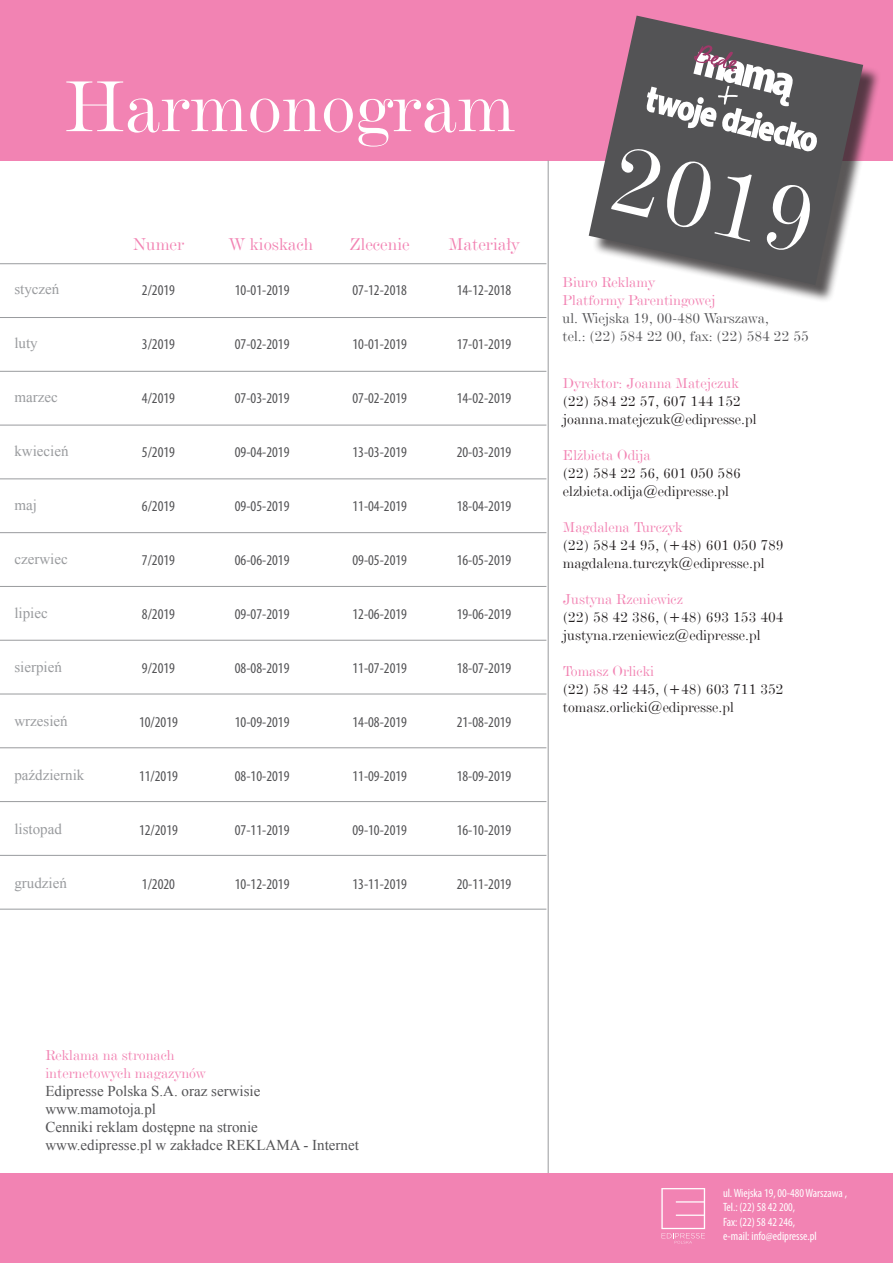
<style>
.page{position:relative;width:893px;height:1263px;background:#fff}
.page>*{position:absolute;margin:0;border:0;box-sizing:border-box;transform-origin:0 0}
.t1{font:99px "De Vinne EU";color:#fff}
.t2{font:75px "De Vinne EU";color:#fff}
.t3{font:18px "De Vinne EU";color:#f283b3}
.t4{font:condensed 15px "Myriad Pro";color:#535355}
.t5{font:15px "De Vinne EU";color:#231f20}
.t6{font:15px/18px "De Vinne EU";color:#f283b3}
.t7{font:15px/18px "Times New Roman";color:#535355}
.t8{font:15px "Times New Roman";color:#999b9e}
.t9{font:15px "De Vinne EU";color:#535355}
.t10{font:condensed 12px "Myriad Pro";color:#fff}
</style>
<div class="page">
<div style="left:0;top:0;width:893px;height:161px;background:#f283b3"></div>
<div style="left:591px;top:18px;width:290px;height:285px;background:#231f20;opacity:.75"></div>
<svg style="left:589px;top:16px;width:274px;height:269px;fill:#535355"></svg>
<hr style="left:548px;top:161px;width:1px;height:1012px;background:#999b9e">
<hr style="left:0;top:263px;width:546px;height:1px;background:#999b9e">
<hr style="left:0;top:317px;width:546px;height:1px;background:#999b9e">
<hr style="left:0;top:371px;width:546px;height:1px;background:#999b9e">
<hr style="left:0;top:425px;width:546px;height:1px;background:#999b9e">
<hr style="left:0;top:478px;width:546px;height:1px;background:#999b9e">
<hr style="left:0;top:532px;width:546px;height:1px;background:#999b9e">
<hr style="left:0;top:586px;width:546px;height:1px;background:#999b9e">
<hr style="left:0;top:640px;width:546px;height:1px;background:#999b9e">
<hr style="left:0;top:694px;width:546px;height:1px;background:#999b9e">
<hr style="left:0;top:747px;width:546px;height:1px;background:#999b9e">
<hr style="left:0;top:909px;width:546px;height:1px;background:#999b9e">
<hr style="left:0;top:855px;width:546px;height:1px;background:#999b9e">
<hr style="left:0;top:801px;width:546px;height:1px;background:#999b9e">
<div style="left:0;top:1173px;width:893px;height:90px;background:#f283b3"></div>
<svg style="left:661px;top:1188px;width:44px;height:56px"></svg>
<svg style="left:647px;top:45px;width:171px;height:107px;background:#7d7a7d"></svg>
<p class="t2" style="left:65px;top:61px;width:452px">Harmonogram</p>
<p class="t3" style="left:133px;top:233px;width:53px">Numer</p>
<p class="t3" style="left:229px;top:233px;width:85px">W kioskach</p>
<p class="t3" style="left:350px;top:233px;width:61px">Zlecenie</p>
<p class="t3" style="left:449px;top:233px;width:72px">Materiały</p>
<p class="t8" style="left:14px;top:279px;width:46px">styczeń</p>
<p class="t4" style="left:142px;top:281px;width:35px">2/2019</p>
<p class="t4" style="left:235px;top:281px;width:56px">10-01-2019</p>
<p class="t4" style="left:352px;top:281px;width:56px">07-12-2018</p>
<p class="t4" style="left:457px;top:281px;width:56px">14-12-2018</p>
<p class="t8" style="left:14px;top:333px;width:25px">luty</p>
<p class="t4" style="left:142px;top:335px;width:35px">3/2019</p>
<p class="t4" style="left:235px;top:335px;width:56px">07-02-2019</p>
<p class="t4" style="left:352px;top:335px;width:56px">10-01-2019</p>
<p class="t4" style="left:457px;top:335px;width:56px">17-01-2019</p>
<p class="t8" style="left:14px;top:387px;width:45px">marzec</p>
<p class="t4" style="left:142px;top:389px;width:35px">4/2019</p>
<p class="t4" style="left:235px;top:389px;width:56px">07-03-2019</p>
<p class="t4" style="left:352px;top:389px;width:56px">07-02-2019</p>
<p class="t4" style="left:457px;top:389px;width:56px">14-02-2019</p>
<p class="t8" style="left:14px;top:441px;width:56px">kwiecień</p>
<p class="t4" style="left:142px;top:443px;width:35px">5/2019</p>
<p class="t4" style="left:235px;top:443px;width:56px">09-04-2019</p>
<p class="t4" style="left:352px;top:443px;width:56px">13-03-2019</p>
<p class="t4" style="left:457px;top:443px;width:56px">20-03-2019</p>
<p class="t8" style="left:14px;top:495px;width:24px">maj</p>
<p class="t4" style="left:142px;top:497px;width:35px">6/2019</p>
<p class="t4" style="left:235px;top:497px;width:56px">09-05-2019</p>
<p class="t4" style="left:352px;top:497px;width:56px">11-04-2019</p>
<p class="t4" style="left:457px;top:497px;width:56px">18-04-2019</p>
<p class="t8" style="left:14px;top:549px;width:55px">czerwiec</p>
<p class="t4" style="left:142px;top:551px;width:35px">7/2019</p>
<p class="t4" style="left:235px;top:551px;width:56px">06-06-2019</p>
<p class="t4" style="left:352px;top:551px;width:56px">09-05-2019</p>
<p class="t4" style="left:457px;top:551px;width:56px">16-05-2019</p>
<p class="t8" style="left:14px;top:603px;width:35px">lipiec</p>
<p class="t4" style="left:142px;top:605px;width:35px">8/2019</p>
<p class="t4" style="left:235px;top:605px;width:56px">09-07-2019</p>
<p class="t4" style="left:352px;top:605px;width:56px">12-06-2019</p>
<p class="t4" style="left:457px;top:605px;width:56px">19-06-2019</p>
<p class="t8" style="left:14px;top:657px;width:49px">sierpień</p>
<p class="t4" style="left:142px;top:659px;width:35px">9/2019</p>
<p class="t4" style="left:235px;top:659px;width:56px">08-08-2019</p>
<p class="t4" style="left:352px;top:659px;width:56px">11-07-2019</p>
<p class="t4" style="left:457px;top:659px;width:56px">18-07-2019</p>
<p class="t8" style="left:14px;top:711px;width:55px">wrzesień</p>
<p class="t4" style="left:139px;top:713px;width:40px">10/2019</p>
<p class="t4" style="left:235px;top:713px;width:56px">10-09-2019</p>
<p class="t4" style="left:352px;top:713px;width:56px">14-08-2019</p>
<p class="t4" style="left:457px;top:713px;width:56px">21-08-2019</p>
<p class="t8" style="left:14px;top:765px;width:71px">październik</p>
<p class="t4" style="left:139px;top:767px;width:40px">11/2019</p>
<p class="t4" style="left:235px;top:767px;width:56px">08-10-2019</p>
<p class="t4" style="left:352px;top:767px;width:56px">11-09-2019</p>
<p class="t4" style="left:457px;top:767px;width:56px">18-09-2019</p>
<p class="t8" style="left:14px;top:819px;width:49px">listopad</p>
<p class="t4" style="left:139px;top:821px;width:40px">12/2019</p>
<p class="t4" style="left:235px;top:821px;width:56px">07-11-2019</p>
<p class="t4" style="left:352px;top:821px;width:56px">09-10-2019</p>
<p class="t4" style="left:457px;top:821px;width:56px">16-10-2019</p>
<p class="t8" style="left:14px;top:873px;width:54px">grudzień</p>
<p class="t4" style="left:142px;top:875px;width:35px">1/2020</p>
<p class="t4" style="left:235px;top:875px;width:56px">10-12-2019</p>
<p class="t4" style="left:352px;top:875px;width:56px">13-11-2019</p>
<p class="t4" style="left:457px;top:875px;width:56px">20-11-2019</p>
<p class="t1" style="left:627px;top:118px;width:207px;rotate:13deg">2019</p>
<p class="t6" style="left:563px;top:274px;width:94px">Biuro Reklamy</p>
<p class="t6" style="left:563px;top:292px;width:154px">Platformy Parentingowej</p>
<p class="t9" style="left:563px;top:309px;width:208px">ul. Wiejska 19, 00-480 Warszawa,</p>
<p class="t9" style="left:563px;top:327px;width:248px">tel.: (22) 584 22 00, fax: (22) 584 22 55</p>
<p class="t6" style="left:563px;top:375px;width:178px">Dyrektor: Joanna Matejczuk</p>
<p class="t5" style="left:563px;top:392px;width:180px">(22) 584 22 57, 607 144 152</p>
<p class="t5" style="left:563px;top:410px;width:195px">joanna.matejczuk@edipresse.pl</p>
<p class="t6" style="left:563px;top:447px;width:89px">Elżbieta Odija</p>
<p class="t5" style="left:563px;top:464px;width:180px">(22) 584 22 56, 601 050 586</p>
<p class="t5" style="left:563px;top:482px;width:168px">elzbieta.odija@edipresse.pl</p>
<p class="t6" style="left:563px;top:519px;width:121px">Magdalena Turczyk</p>
<p class="t5" style="left:563px;top:536px;width:222px">(22) 584 24 95, (+48) 601 050 789</p>
<p class="t5" style="left:563px;top:554px;width:203px">magdalena.turczyk@edipresse.pl</p>
<p class="t6" style="left:563px;top:591px;width:122px">Justyna Rzeniewicz</p>
<p class="t5" style="left:563px;top:608px;width:222px">(22) 58 42 386, (+48) 693 153 404</p>
<p class="t5" style="left:563px;top:626px;width:199px">justyna.rzeniewicz@edipresse.pl</p>
<p class="t6" style="left:563px;top:663px;width:93px">Tomasz Orlicki</p>
<p class="t5" style="left:563px;top:680px;width:222px">(22) 58 42 445, (+48) 603 711 352</p>
<p class="t5" style="left:563px;top:698px;width:172px">tomasz.orlicki@edipresse.pl</p>
<p class="t6" style="left:45px;top:1046px;width:162px">Reklama na stronach internetowych magazynów</p>
<p class="t7" style="left:45px;top:1082px;width:216px">Edipresse Polska S.A. oraz serwisie</p>
<p class="t7" style="left:45px;top:1100px;width:112px">www.mamotoja.pl</p>
<p class="t7" style="left:45px;top:1118px;width:315px">Cenniki reklam dostępne na stronie www.edipresse.pl w zakładce REKLAMA - Internet</p>
<p class="t10" style="left:723px;top:1186px;width:125px">ul. Wiejska 19, 00-480 Warszawa ,</p>
<p class="t10" style="left:723px;top:1200px;width:74px">Tel.: (22) 58 42 200,</p>
<p class="t10" style="left:723px;top:1214px;width:73px">Fax: (22) 58 42 246,</p>
<p class="t10" style="left:723px;top:1229px;width:95px">e-mail: info@edipresse.pl</p>
</div>
